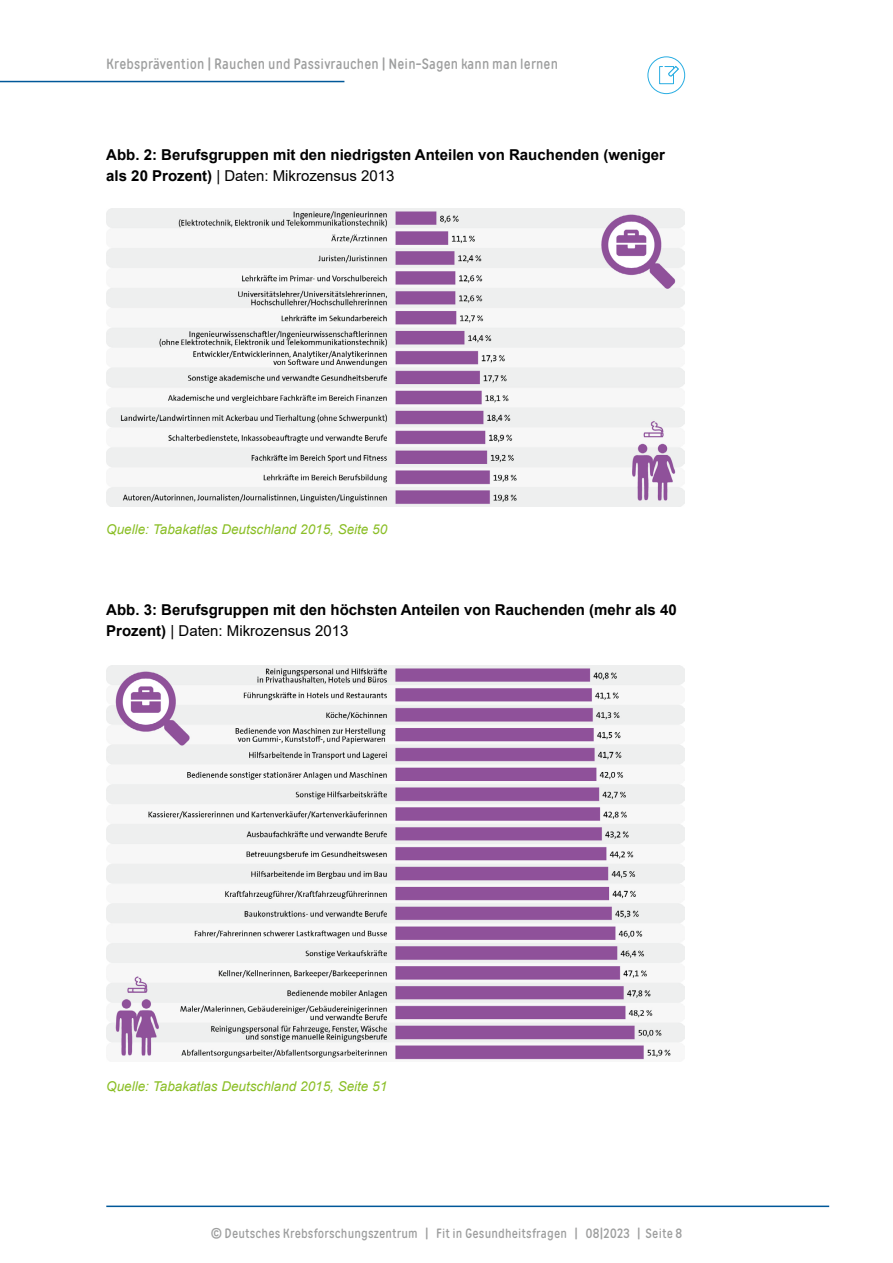
<style>
.page{position:relative;width:893px;height:1263px;background:#fff}
.page>*{position:absolute;margin:0;border:0;box-sizing:border-box;transform-origin:0 0}
.t1{font:700 15px/21px "Arial";color:#000}
.t2{font:15px "Matias";letter-spacing:.01em;color:#9d9e9e}
.t3{font:italic 13.5px "Arial";color:#8abe25}
.t4{font:13.5px "Matias";letter-spacing:.01em;color:#9d9e9e}
.s1{font-weight:400}
</style>
<div class="page">
<hr style="left:106px;top:1205px;width:723px;height:2px;background:#005899">
<hr style="left:0;top:81px;width:344px;height:1px;background:#005899">
<svg style="left:647px;top:56px;width:38px;height:38px"></svg>
<svg style="left:659px;top:65px;width:21px;height:20px"></svg>
<img style="left:106px;top:209px;width:579px;height:297px">
<img style="left:106px;top:665px;width:579px;height:395px">
<p class="t2" style="left:106px;top:55px;width:453px">Krebsprävention | Rauchen und Passivrauchen | Nein-Sagen kann man lernen</p>
<p class="t1" style="left:106px;top:144px;width:560px">Abb. 2: Berufsgruppen mit den niedrigsten Anteilen von Rauchenden (weniger als 20 Prozent) <span class="s1">| Daten: Mikrozensus 2013</span></p>
<p class="t3" style="left:106px;top:520px;width:282px">Quelle: Tabakatlas Deutschland 2015, Seite 50</p>
<p class="t1" style="left:106px;top:599px;width:572px">Abb. 3: Berufsgruppen mit den höchsten Anteilen von Rauchenden (mehr als 40<br>Prozent) <span class="s1">| Daten: Mikrozensus 2013</span></p>
<p class="t3" style="left:106px;top:1077px;width:282px">Quelle: Tabakatlas Deutschland 2015, Seite 51</p>
<p class="t4" style="left:211px;top:1225px;width:473px">© Deutsches Krebsforschungszentrum | Fit in Gesundheitsfragen | 08|2023 | Seite 8</p>
</div>
